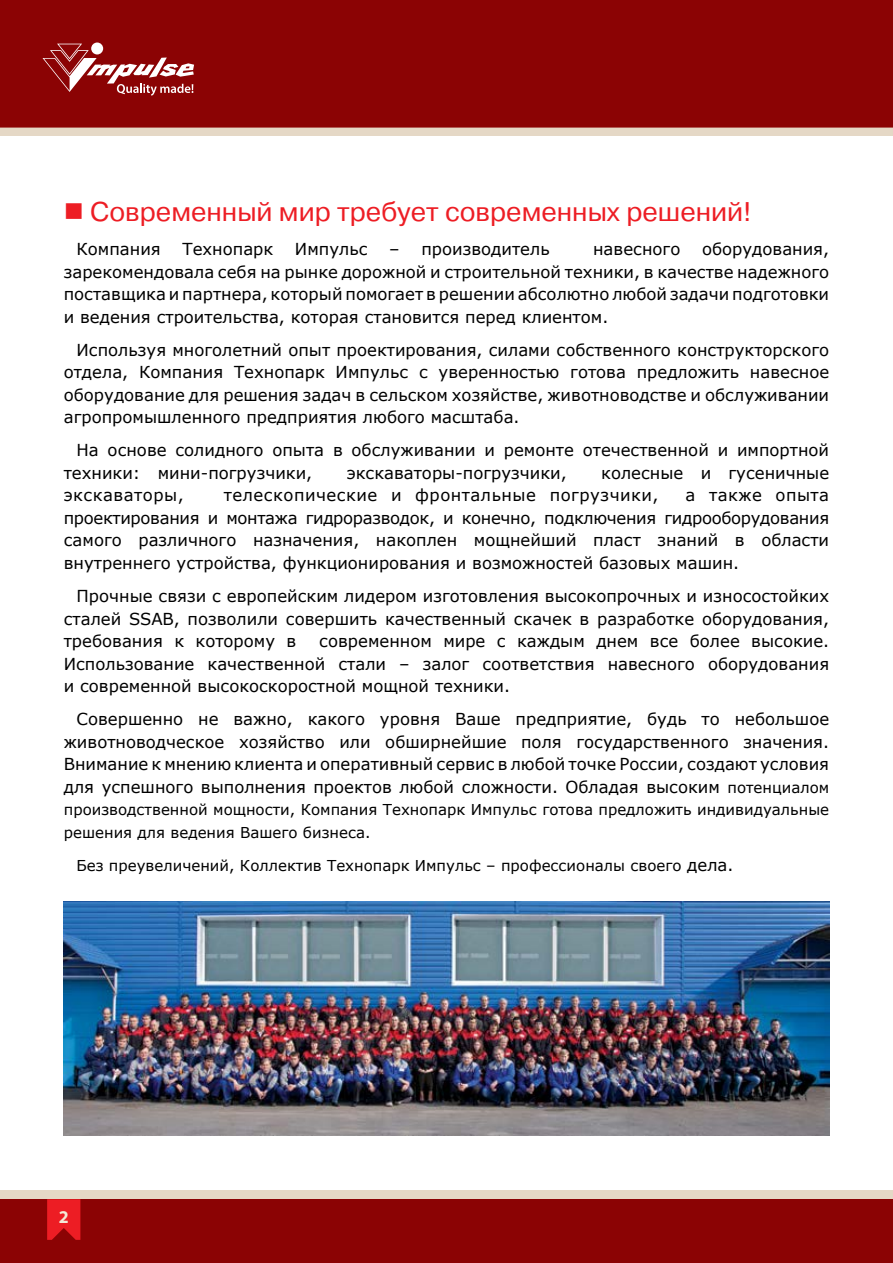
<style>
.page{position:relative;width:893px;height:1263px;background:#fff}
.page>*{position:absolute;margin:0;border:0;box-sizing:border-box;transform-origin:0 0}
.t1{font:27px "Pragmatica C";color:#ed1d24}
.t2{font:700 18px "Myriad Pro";color:#f4e8d6}
.t3{font:16.5px/22.5px "Verdana";color:#000;text-align:justify}
.t4{font:16.5px "Verdana";letter-spacing:.03em;color:#000}
.t5{font:15px/22.5px "Verdana";color:#000}
.s1{font-size:15px}
.s2{font-size:16.5px}
</style>
<div class="page">
<div style="left:0;top:1191px;width:893px;height:72px;background:#e5d8c6"></div>
<div style="left:0;top:0;width:893px;height:136px;background:#e5d8c6"></div>
<div style="left:0;top:0;width:893px;height:128px;background:#8b0304"></div>
<div style="left:0;top:1199px;width:893px;height:64px;background:#8b0304"></div>
<div style="left:91px;top:43px;width:12px;height:11px;background:#fff;border-radius:50%"></div>
<svg style="left:43px;top:44px;width:151px;height:52px;background:#a53d3e"></svg>
<svg style="left:47px;top:1199px;width:33px;height:41px"></svg>
<img style="left:64px;top:901px;width:765px;height:234px">
<h1 class="t1" style="left:64px;top:196px;width:689px">■ Современный мир требует современных решений!</h1>
<p class="t3" style="left:77px;top:238px;width:86px">Компания</p>
<p class="t3" style="left:183px;top:238px;width:92px">Технопарк</p>
<p class="t3" style="left:295px;top:238px;width:74px">Импульс</p>
<p class="t3" style="left:389px;top:238px;width:162px">– производитель</p>
<p class="t3" style="left:593px;top:238px;width:89px">навесного</p>
<p class="t3" style="left:64px;top:238px;width:767px;text-indent:638px">оборудования, зарекомендовала себя на рынке дорожной и строительной техники, в качестве надежного поставщика и партнера, который помогает в решении абсолютно любой задачи подготовки и ведения строительства, которая становится перед клиентом.</p>
<p class="t3" style="left:64px;top:338px;width:767px;text-indent:13px">Используя многолетний опыт проектирования, силами собственного конструкторского отдела, Компания Технопарк Импульс с уверенностью готова предложить навесное оборудование для решения задач в сельском хозяйстве, животноводстве и обслуживании агропромышленного предприятия любого масштаба.</p>
<p class="t3" style="left:64px;top:439px;width:767px;text-indent:13px">На основе солидного опыта в обслуживании и ремонте отечественной и импортной техники: мини-погрузчики,</p>
<p class="t3" style="left:347px;top:461px;width:221px">экскаваторы-погрузчики,</p>
<p class="t3" style="left:601px;top:461px;width:229px">колесные и гусеничные</p>
<p class="t4" style="left:64px;top:484px;width:122px">экскаваторы,</p>
<p class="t4" style="left:224px;top:484px;width:436px">телескопические и фронтальные погрузчики,</p>
<p class="t3" style="left:64px;top:484px;width:767px;text-indent:622px">а также опыта проектирования и монтажа гидроразводок, и конечно, подключения гидрооборудования самого различного назначения, накоплен мощнейший пласт знаний в области внутреннего устройства, функционирования и возможностей базовых машин.</p>
<p class="t3" style="left:64px;top:585px;width:767px;text-indent:13px">Прочные связи с европейским лидером изготовления высокопрочных и износостойких сталей SSAB, позволили совершить качественный скачек в разработке оборудования, требования к которому в</p>
<p class="t3" style="left:64px;top:630px;width:767px;text-indent:255px">современном мире с каждым днем все более высокие.<br>Использование качественной стали – залог соответствия навесного оборудования и современной высокоскоростной мощной техники.</p>
<p class="t3" style="left:64px;top:708px;width:767px;text-indent:13px">Совершенно не важно, какого уровня Ваше предприятие, будь то небольшое животноводческое хозяйство или обширнейшие поля государственного значения.<br>Внимание к мнению клиента и оперативный сервис в любой точке России, создают условия для успешного выполнения проектов любой сложности. Обладая высоким <span class="s1">потенциалом</span></p>
<p class="t5" style="left:64px;top:798px;width:767px">производственной мощности, Компания Технопарк Импульс готова предложить индивидуальные решения для ведения Вашего бизнеса.</p>
<p class="t5" style="left:77px;top:854px;width:658px">Без преувеличений, Коллектив Технопарк Импульс – профессионалы своего <span class="s2">дела.</span></p>
<p class="t2" style="left:59px;top:1205px;width:11px">2</p>
</div>
